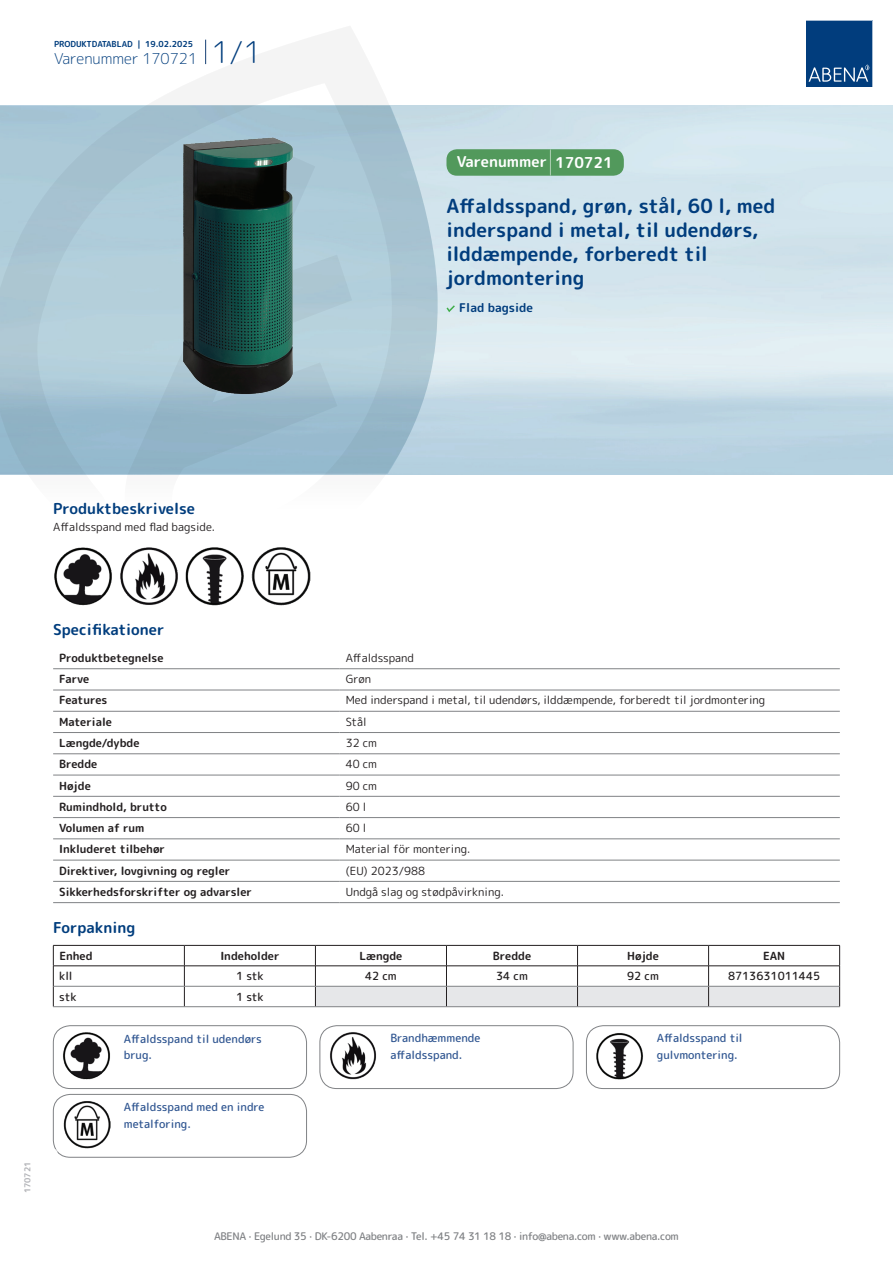
<style>
.page{position:relative;width:893px;height:1263px;background:#fff}
.page>*{position:absolute;margin:0;border:0;box-sizing:border-box;transform-origin:0 0}
.t1{font:700 19.5px/24px "Rounded Mplus 1 c";color:#013d7d}
.t2{font:700 15px "Rounded Mplus 1 c";color:#013d7d}
.t3{font:300 15px "Rounded Mplus 1 c";color:#013d7d}
.t4{font:700 15px "Rounded Mplus 1 c";color:#fff}
.t5{font:700 12px "Rounded Mplus 1 c";color:#013d7d}
.t6{font:700 11.25px "Rounded Mplus 1 c";color:#231f20}
.t7{font:11.25px "Rounded Mplus 1 c";color:#231f20}
.t8{font:500 11.25px/16.5px "Rounded Mplus 1 c";color:#305691}
.t9{font:500 11.25px "Rounded Mplus 1 c";color:#231f20}
.t10{font:500 10.5px "Rounded Mplus 1 c";letter-spacing:-.03em;color:#808285}
.t11{font:700 10.5px "Rounded Mplus 1 c";color:#fff}
.t12{font:700 8.25px "Rounded Mplus 1 c";color:#013d7d}
.t13{font:700 8.25px "Rounded Mplus 1 c";color:#b2b3b7}
.s1{font-size:30px}
.s2{font-size:25.5px}
</style>
<div class="page">
<svg style="left:0;top:26px;width:439px;height:580px"></svg>
<svg style="left:0;top:106px;width:438px;height:368px;background:#a7c5d3"></svg>
<svg style="left:205px;top:40px;width:1px;height:24px"></svg>
<svg style="left:806px;top:20px;width:67px;height:67px;background:#144b86"></svg>
<img style="left:168px;top:127px;width:142px;height:275px">
<img style="left:53px;top:546px;width:60px;height:60px">
<img style="left:119px;top:546px;width:59px;height:60px">
<img style="left:185px;top:547px;width:59px;height:58px">
<img style="left:251px;top:546px;width:59px;height:60px">
<hr style="left:53px;top:668px;width:287px;height:1px;background:#808285">
<hr style="left:340px;top:668px;width:500px;height:1px;background:#808285">
<hr style="left:53px;top:690px;width:287px;height:1px;background:#808285">
<hr style="left:340px;top:690px;width:500px;height:1px;background:#808285">
<hr style="left:53px;top:711px;width:287px;height:1px;background:#808285">
<hr style="left:340px;top:711px;width:500px;height:1px;background:#808285">
<hr style="left:53px;top:732px;width:287px;height:1px;background:#808285">
<hr style="left:340px;top:732px;width:500px;height:1px;background:#808285">
<hr style="left:53px;top:753px;width:287px;height:1px;background:#808285">
<hr style="left:340px;top:753px;width:500px;height:1px;background:#808285">
<hr style="left:53px;top:775px;width:287px;height:1px;background:#808285">
<hr style="left:340px;top:775px;width:500px;height:1px;background:#808285">
<hr style="left:53px;top:796px;width:287px;height:1px;background:#808285">
<hr style="left:340px;top:796px;width:500px;height:1px;background:#808285">
<hr style="left:53px;top:817px;width:287px;height:1px;background:#808285">
<hr style="left:340px;top:817px;width:500px;height:1px;background:#808285">
<hr style="left:53px;top:838px;width:287px;height:1px;background:#808285">
<hr style="left:340px;top:838px;width:500px;height:1px;background:#808285">
<hr style="left:53px;top:860px;width:287px;height:1px;background:#808285">
<hr style="left:340px;top:860px;width:500px;height:1px;background:#808285">
<hr style="left:53px;top:881px;width:287px;height:1px;background:#808285">
<hr style="left:340px;top:881px;width:500px;height:1px;background:#808285">
<hr style="left:53px;top:902px;width:287px;height:1px;background:#808285">
<hr style="left:340px;top:902px;width:500px;height:1px;background:#808285">
<hr style="left:53px;top:945px;width:131px;height:1px;background:#231f20">
<hr style="left:184px;top:945px;width:131px;height:1px;background:#231f20">
<hr style="left:53px;top:965px;width:131px;height:1px;background:#231f20">
<hr style="left:184px;top:965px;width:131px;height:1px;background:#231f20">
<svg style="left:53px;top:945px;width:1px;height:61px"></svg>
<svg style="left:184px;top:945px;width:1px;height:61px"></svg>
<svg style="left:315px;top:945px;width:525px;height:61px"></svg>
<hr style="left:54px;top:986px;width:130px;height:1px;background:#808285">
<hr style="left:184px;top:986px;width:131px;height:1px;background:#808285">
<hr style="left:315px;top:986px;width:131px;height:1px;background:#808285">
<hr style="left:446px;top:986px;width:131px;height:1px;background:#808285">
<hr style="left:577px;top:986px;width:132px;height:1px;background:#808285">
<hr style="left:709px;top:986px;width:130px;height:1px;background:#808285">
<hr style="left:53px;top:1006px;width:131px;height:1px;background:#808285">
<hr style="left:184px;top:1006px;width:131px;height:1px;background:#808285">
<hr style="left:315px;top:1006px;width:131px;height:1px;background:#808285">
<hr style="left:446px;top:1006px;width:131px;height:1px;background:#808285">
<hr style="left:577px;top:1006px;width:132px;height:1px;background:#808285">
<hr style="left:709px;top:1006px;width:131px;height:1px;background:#808285">
<img style="left:63px;top:1032px;width:47px;height:47px">
<div style="left:53px;top:1025px;width:254px;height:64px;border:1px solid #808285;border-radius:17px"></div>
<img style="left:330px;top:1032px;width:46px;height:47px">
<div style="left:320px;top:1025px;width:253px;height:64px;border:1px solid #808285;border-radius:17px"></div>
<img style="left:596px;top:1033px;width:47px;height:46px">
<div style="left:586px;top:1025px;width:254px;height:64px;border:1px solid #808285;border-radius:17px"></div>
<img style="left:63px;top:1101px;width:47px;height:47px">
<div style="left:53px;top:1094px;width:254px;height:63px;border:1px solid #808285;border-radius:17px"></div>
<svg style="left:446px;top:305px;width:9px;height:7px"></svg>
<div style="left:446px;top:149px;width:178px;height:27px;background:#52995c;border-radius:10px"></div>
<p class="t12" style="left:54px;top:38px;width:141px">PRODUKTDATABLAD | 19.02.2025</p>
<h2 class="t3" style="left:54px;top:48px;width:209px">Varenummer 170721 <span class="s1">1/1</span></h2>
<h2 class="t4" style="left:457px;top:151px;width:157px">Varenummer <span class="s2">|</span> 170721</h2>
<h1 class="t1" style="left:446px;top:194px;width:330px">Affaldsspand, grøn, stål, 60 l, med inderspand i metal, til udendørs, ilddæmpende, forberedt til jordmontering</h1>
<p class="t5" style="left:459px;top:299px;width:75px">Flad bagside</p>
<h2 class="t2" style="left:53px;top:498px;width:143px">Produktbeskrivelse</h2>
<p class="t7" style="left:53px;top:518px;width:163px">Affaldsspand med flad bagside.</p>
<p class="t13" style="left:22px;top:1193px;width:33px;rotate:-90deg">170721</p>
<h2 class="t2" style="left:53px;top:619px;width:113px">Specifikationer</h2>
<p class="t6" style="left:59px;top:650px;width:106px">Produktbetegnelse</p>
<p class="t7" style="left:346px;top:650px;width:70px">Affaldsspand</p>
<p class="t6" style="left:59px;top:671px;width:32px">Farve</p>
<p class="t7" style="left:346px;top:671px;width:27px">Grøn</p>
<p class="t6" style="left:59px;top:692px;width:50px">Features</p>
<p class="t7" style="left:346px;top:692px;width:421px">Med inderspand i metal, til udendørs, ilddæmpende, forberedt til jordmontering</p>
<p class="t6" style="left:59px;top:714px;width:54px">Materiale</p>
<p class="t7" style="left:346px;top:714px;width:23px">Stål</p>
<p class="t6" style="left:59px;top:735px;width:82px">Længde/dybde</p>
<p class="t7" style="left:346px;top:735px;width:33px">32 cm</p>
<p class="t6" style="left:59px;top:756px;width:40px">Bredde</p>
<p class="t7" style="left:346px;top:756px;width:33px">40 cm</p>
<p class="t6" style="left:59px;top:777px;width:33px">Højde</p>
<p class="t7" style="left:346px;top:777px;width:33px">90 cm</p>
<p class="t6" style="left:59px;top:799px;width:109px">Rumindhold, brutto</p>
<p class="t7" style="left:346px;top:799px;width:22px">60 l</p>
<p class="t6" style="left:59px;top:820px;width:87px">Volumen af rum</p>
<p class="t7" style="left:346px;top:820px;width:22px">60 l</p>
<p class="t6" style="left:59px;top:841px;width:107px">Inkluderet tilbehør</p>
<p class="t7" style="left:346px;top:841px;width:126px">Material för montering.</p>
<p class="t6" style="left:59px;top:862px;width:173px">Direktiver, lovgivning og regler</p>
<p class="t7" style="left:346px;top:862px;width:81px">(EU) 2023/988</p>
<p class="t6" style="left:59px;top:884px;width:194px">Sikkerhedsforskrifter og advarsler</p>
<p class="t7" style="left:346px;top:884px;width:160px">Undgå slag og stødpåvirkning.</p>
<h2 class="t2" style="left:53px;top:917px;width:84px">Forpakning</h2>
<p class="t6" style="left:59px;top:948px;width:35px">Enhed</p>
<p class="t6" style="left:220px;top:948px;width:61px">Indeholder</p>
<p class="t6" style="left:359px;top:948px;width:44px">Længde</p>
<p class="t6" style="left:493px;top:948px;width:40px">Bredde</p>
<p class="t6" style="left:627px;top:948px;width:33px">Højde</p>
<p class="t6" style="left:763px;top:948px;width:24px">EAN</p>
<p class="t9" style="left:59px;top:968px;width:15px">kll</p>
<p class="t9" style="left:236px;top:968px;width:29px">1 stk</p>
<p class="t9" style="left:365px;top:968px;width:33px">42 cm</p>
<p class="t9" style="left:496px;top:968px;width:33px">34 cm</p>
<p class="t9" style="left:627px;top:968px;width:33px">92 cm</p>
<p class="t9" style="left:728px;top:968px;width:94px">8713631011445</p>
<p class="t9" style="left:59px;top:988px;width:19px">stk</p>
<p class="t9" style="left:236px;top:988px;width:29px">1 stk</p>
<p class="t8" style="left:124px;top:1030px;width:139px">Affaldsspand til udendørs brug.</p>
<p class="t8" style="left:390px;top:1030px;width:92px">Brandhæmmende affaldsspand.</p>
<p class="t8" style="left:657px;top:1030px;width:87px">Affaldsspand til gulvmontering.</p>
<p class="t11" style="left:53px;top:1146px;width:7px">*</p>
<p class="t8" style="left:124px;top:1099px;width:142px">Affaldsspand med en indre metalforing.</p>
<p class="t10" style="left:214px;top:1229px;width:466px">ABENA · Egelund 35 · DK-6200 Aabenraa · Tel. +45 74 31 18 18 · info@abena.com · www.abena.com</p>
</div>
